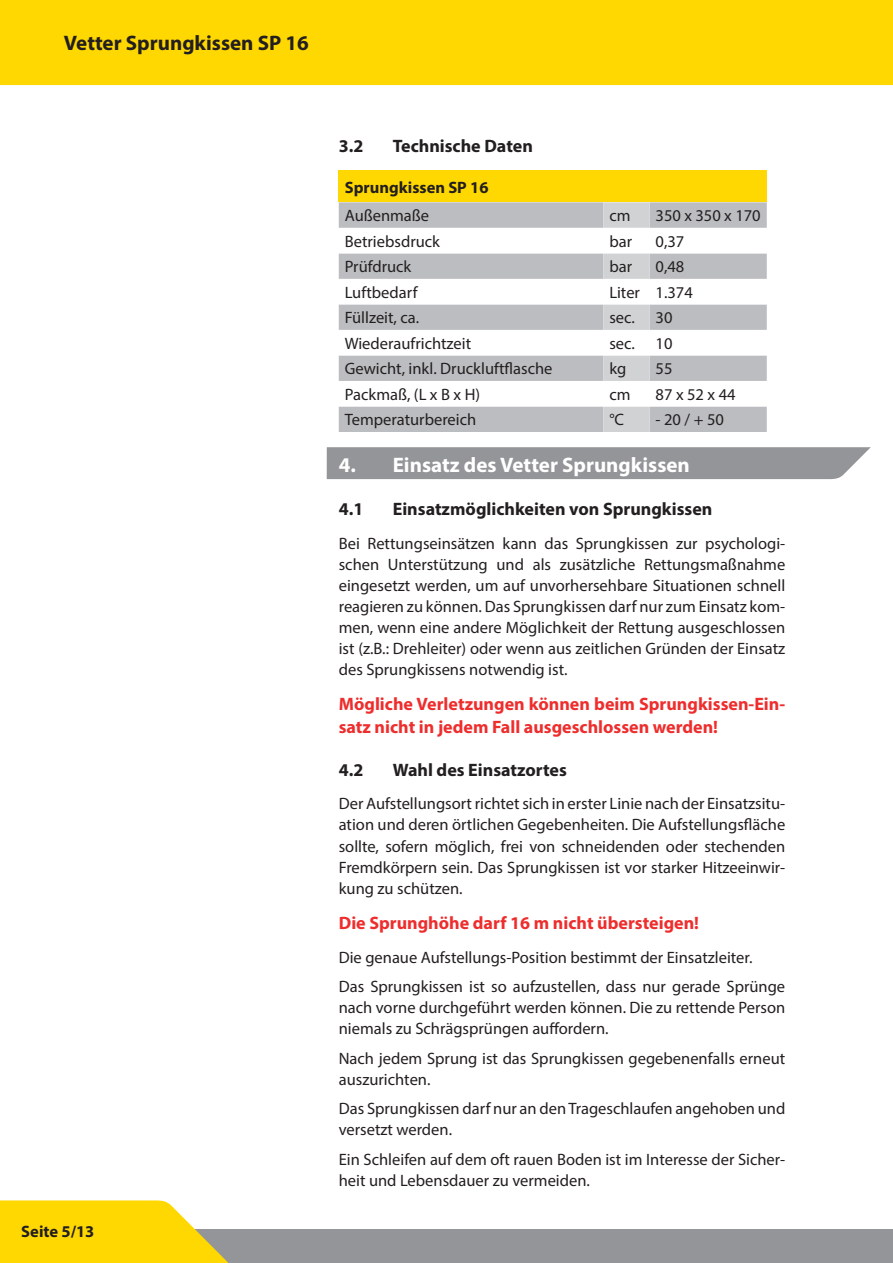
<style>
.page{position:relative;width:893px;height:1263px;background:#fff}
.page>*{position:absolute;margin:0;border:0;box-sizing:border-box;transform-origin:0 0}
.t1{font:700 21px "Myriad Pro";color:#fff}
.t2{font:700 21px "Myriad Pro";color:#231f20}
.t3{font:700 18px/22.5px "Myriad Pro";color:#ee2d2d}
.t4{font:700 18px "Myriad Pro";color:#231f20}
.t5{font:16.5px/21px "Myriad Pro";color:#231f20}
.t6{font:700 16.5px "Myriad Pro";color:#231f20}
</style>
<div class="page">
<div style="left:0;top:1229px;width:893px;height:34px;background:#939598"></div>
<div style="left:0;top:0;width:893px;height:85px;background:#ffd801"></div>
<svg style="left:0;top:1200px;width:229px;height:63px;background:#fad921"></svg>
<div style="left:327px;top:447px;width:544px;height:32px;background:#939598"></div>
<div style="left:339px;top:170px;width:428px;height:32px;background:#ffd801"></div>
<div style="left:339px;top:202px;width:428px;height:230px;background:#bcbdc0"></div>
<div style="left:603px;top:202px;width:47px;height:230px;background:#d1d2d4"></div>
<svg style="left:339px;top:228px;width:428px;height:178px"></svg>
<p class="t2" style="left:64px;top:29px;width:247px">Vetter Sprungkissen SP 16</p>
<p class="t6" style="left:21px;top:1221px;width:75px">Seite 5/13</p>
<p class="t4" style="left:339px;top:134px;width:26px">3.2</p>
<p class="t4" style="left:393px;top:134px;width:142px">Technische Daten</p>
<p class="t6" style="left:345px;top:176px;width:145px">Sprungkissen SP 16</p>
<p class="t5" style="left:345px;top:205px;width:86px">Außenmaße</p>
<p class="t5" style="left:609px;top:205px;width:23px">cm</p>
<p class="t5" style="left:656px;top:205px;width:107px">350 x 350 x 170</p>
<p class="t5" style="left:345px;top:230px;width:97px">Betriebsdruck</p>
<p class="t5" style="left:609px;top:230px;width:24px">bar</p>
<p class="t5" style="left:656px;top:230px;width:30px">0,37</p>
<p class="t5" style="left:345px;top:256px;width:68px">Prüfdruck</p>
<p class="t5" style="left:609px;top:256px;width:24px">bar</p>
<p class="t5" style="left:656px;top:256px;width:30px">0,48</p>
<p class="t5" style="left:345px;top:282px;width:74px">Luftbedarf</p>
<p class="t5" style="left:609px;top:282px;width:85px">Liter 1.374</p>
<p class="t5" style="left:345px;top:307px;width:76px">Füllzeit, ca.</p>
<p class="t5" style="left:609px;top:307px;width:27px">sec.</p>
<p class="t5" style="left:656px;top:307px;width:18px">30</p>
<p class="t5" style="left:345px;top:333px;width:128px">Wiederaufrichtzeit</p>
<p class="t5" style="left:609px;top:333px;width:27px">sec.</p>
<p class="t5" style="left:656px;top:333px;width:18px">10</p>
<p class="t5" style="left:345px;top:358px;width:209px">Gewicht, inkl. Druckluftflasche</p>
<p class="t5" style="left:609px;top:358px;width:18px">kg</p>
<p class="t5" style="left:656px;top:358px;width:18px">55</p>
<p class="t5" style="left:345px;top:384px;width:137px">Packmaß, (L x B x H)</p>
<p class="t5" style="left:609px;top:384px;width:23px">cm</p>
<p class="t5" style="left:656px;top:384px;width:82px">87 x 52 x 44</p>
<p class="t5" style="left:345px;top:409px;width:133px">Temperaturbereich</p>
<p class="t5" style="left:609px;top:409px;width:16px">°C</p>
<p class="t5" style="left:656px;top:409px;width:70px">- 20 / + 50</p>
<p class="t1" style="left:339px;top:452px;width:353px">4. Einsatz des Vetter Sprungkissen</p>
<p class="t4" style="left:339px;top:497px;width:26px">4.1</p>
<p class="t4" style="left:393px;top:497px;width:321px">Einsatzmöglichkeiten von Sprungkissen</p>
<p class="t5" style="left:339px;top:533px;width:448px;text-align:justify">Bei Rettungseinsätzen kann das Sprungkissen zur psychologi&shy;schen Unterstützung und als zusätzliche Rettungsmaßnahme eingesetzt werden, um auf unvorhersehbare Situationen schnell reagieren zu können. Das Sprungkissen darf nur zum Einsatz kom&shy;men, wenn eine andere Möglichkeit der Rettung ausgeschlossen ist (z.B.: Drehleiter) oder wenn aus zeitlichen Gründen der Einsatz des Sprungkissens notwendig ist.</p>
<p class="t3" style="left:339px;top:692px;width:448px">Mögliche Verletzungen können beim Sprungkissen-Ein&shy;satz nicht in jedem Fall ausgeschlossen werden!</p>
<p class="t4" style="left:339px;top:758px;width:26px">4.2</p>
<p class="t4" style="left:393px;top:758px;width:176px">Wahl des Einsatzortes</p>
<p class="t5" style="left:339px;top:793px;width:448px;text-align:justify">Der Aufstellungsort richtet sich in erster Linie nach der Einsatzsitu&shy;ation und deren örtlichen Gegebenheiten. Die Aufstellungsfläche sollte, sofern möglich, frei von schneidenden oder stechenden Fremdkörpern sein. Das Sprungkissen ist vor starker Hitzeeinwir&shy;kung zu schützen.</p>
<p class="t3" style="left:339px;top:911px;width:362px">Die Sprunghöhe darf 16 m nicht übersteigen!</p>
<p class="t5" style="left:339px;top:942px;width:448px;line-height:29.5px">Die genaue Aufstellungs-Position bestimmt der Einsatzleiter.<br>Das Sprungkissen ist so aufzustellen, dass nur gerade Sprünge</p>
<p class="t5" style="left:339px;top:997px;width:448px">nach vorne durchgeführt werden können. Die zu rettende Person niemals zu Schrägsprüngen auffordern.</p>
<p class="t5" style="left:339px;top:1047px;width:448px">Nach jedem Sprung ist das Sprungkissen gegebenenfalls erneut auszurichten.</p>
<p class="t5" style="left:339px;top:1098px;width:448px">Das Sprungkissen darf nur an den Trageschlaufen angehoben und versetzt werden.</p>
<p class="t5" style="left:339px;top:1148px;width:448px">Ein Schleifen auf dem oft rauen Boden ist im Interesse der Sicher&shy;heit und Lebensdauer zu vermeiden.</p>
</div>
